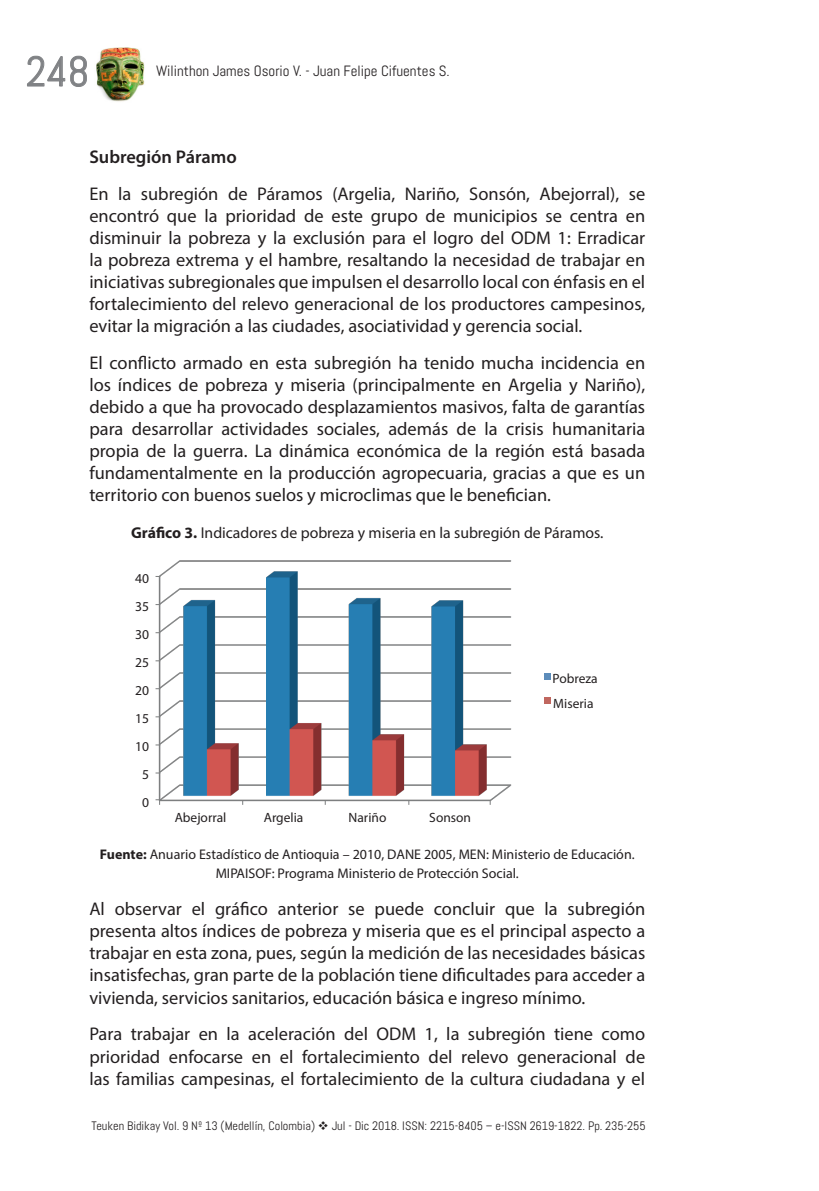
<style>
.page{position:relative;width:819px;height:1191px;background:#fff}
.page>*{position:absolute;margin:0;border:0;box-sizing:border-box;transform-origin:0 0}
.t1{font:42px "Abel";color:#808285}
.t2{font:18.38px/22.1px "Myriad Pro";color:#231f20;text-align:justify}
.t3{font:600 18.38px "Myriad Pro";color:#231f20}
.t4{font:15.75px "Myriad Pro";color:#231f20}
.t5{font:14.88px "Abel";color:#231f20}
.t6{font:14px/19.2px "Myriad Pro";color:#231f20;text-align:center}
.t7{font:13.65px/28px "Myriad Pro";color:#231f20;text-align:center}
.t8{font:13.47px/25.2px "Myriad Pro";color:#231f20}
.t9{font:12.25px "Abel";color:#231f20}
.s1{font-weight:700}
</style>
<div class="page">
<svg style="left:27px;top:56px;width:60px;height:31px"></svg>
<img style="left:96px;top:48px;width:49px;height:54px">
<img style="left:158px;top:560px;width:354px;height:242px">
<div style="left:544px;top:673px;width:7px;height:6px;background:#5c8cba"></div>
<div style="left:544px;top:697px;width:7px;height:6px;background:#c0675f"></div>
<svg style="left:155px;top:799px;width:5px;height:6px"></svg>
<h1 class="t1" style="left:26px;top:45px;width:65px">248</h1>
<p class="t5" style="left:156px;top:61px;width:295px">Wilinthon James Osorio V. - Juan Felipe Cifuentes S.</p>
<p class="t3" style="left:89px;top:145px;width:149px">Subregión Páramo</p>
<p class="t2" style="left:89px;top:182px;width:557px">En la subregión de Páramos (Argelia, Nariño, Sonsón, Abejorral), se encontró que la prioridad de este grupo de municipios se centra en disminuir la pobreza y la exclusión para el logro del ODM 1: Erradicar la pobreza extrema y el hambre, resaltando la necesidad de trabajar en iniciativas subregionales que impulsen el desarrollo local con énfasis en el fortalecimiento del relevo generacional de los productores campesinos, evitar la migración a las ciudades, asociatividad y gerencia social.</p>
<p class="t2" style="left:89px;top:351px;width:557px">El conflicto armado en esta subregión ha tenido mucha incidencia en los índices de pobreza y miseria (principalmente en Argelia y Nariño), debido a que ha provocado desplazamientos masivos, falta de garantías para desarrollar actividades sociales, además de la crisis humanitaria propia de la guerra. La dinámica económica de la región está basada fundamentalmente en la producción agropecuaria, gracias a que es un territorio con buenos suelos y microclimas que le benefician.</p>
<p class="t4" style="left:131px;top:523px;width:474px"><span class="s1">Gráfico 3.</span> Indicadores de pobreza y miseria en la subregión de Páramos.</p>
<p class="t7" style="left:135px;top:564px;width:15px">40<br>35<br>30<br>25<br>20<br>15<br>10<br>5<br>0</p>
<p class="t8" style="left:175px;top:804px;width:53px">Abejorral</p>
<p class="t8" style="left:264px;top:804px;width:41px">Argelia</p>
<p class="t8" style="left:348px;top:804px;width:39px">Nariño</p>
<p class="t8" style="left:429px;top:804px;width:43px">Sonson</p>
<p class="t8" style="left:552px;top:666px;width:47px">Pobreza<br>Miseria</p>
<p class="t6" style="left:100px;top:844px;width:536px"><span class="s1">Fuente:</span> Anuario Estadístico de Antioquia – 2010, DANE 2005, MEN: Ministerio de Educación.<br>MIPAISOF: Programa Ministerio de Protección Social.</p>
<p class="t2" style="left:89px;top:897px;width:557px">Al observar el gráfico anterior se puede concluir que la subregión presenta altos índices de pobreza y miseria que es el principal aspecto a trabajar en esta zona, pues, según la medición de las necesidades básicas insatisfechas, gran parte de la población tiene dificultades para acceder a vivienda, servicios sanitarios, educación básica e ingreso mínimo.</p>
<p class="t2" style="left:89px;top:1023px;width:557px">Para trabajar en la aceleración del ODM 1, la subregión tiene como prioridad enfocarse en el fortalecimiento del relevo generacional de las familias campesinas, el fortalecimiento de la cultura ciudadana y el</p>
<p class="t9" style="left:92px;top:1118px;width:555px">Teuken Bidikay Vol. 9 Nº 13 (Medellín, Colombia) ❖ Jul - Dic 2018. ISSN: 2215-8405 – e-ISSN 2619-1822. Pp. 235-255</p>
</div>
